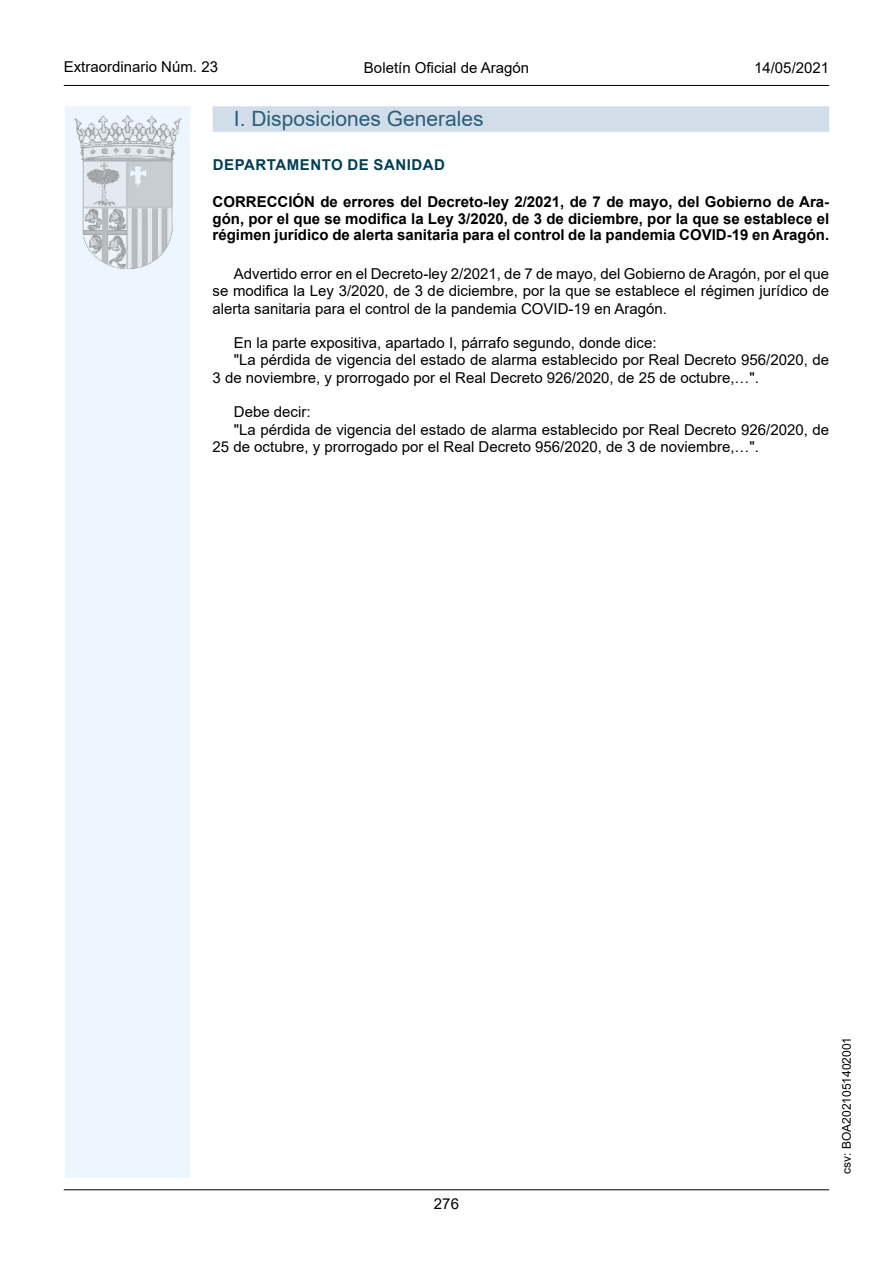
<style>
.page{position:relative;width:893px;height:1263px;background:#fff}
.page>*{position:absolute;margin:0;border:0;box-sizing:border-box;transform-origin:0 0}
.Titulo_sec{font:21px "Arial";color:#2a5e7a}
.inicio_de_parrafo{font:15px/17.2px "Arial";color:#000}
.Titulo_text{font:700 15px/16.5px "Arial";color:#000;text-align:justify}
.estilo_head-c{font:15px "Arial";color:#000}
.emisor_text{font:700 15px "Arial";letter-spacing:.035em;color:#003f58}
.estilo_head-i{font:15px "Arial";color:#000}
.estilo_head-d{font:15px "Arial";color:#000}
.estilo_head-i-2{font:12px "Arial";color:#000}
</style>
<div class="page">
<hr style="left:64px;top:1189px;width:765px;height:1px;background:#000">
<hr style="left:64px;top:85px;width:765px;height:1px;background:#000">
<div style="left:65px;top:106px;width:125px;height:1072px;background:#edf6fe"></div>
<img style="left:75px;top:115px;width:106px;height:153px">
<div style="left:213px;top:106px;width:616px;height:26px;background:#d1dde8"></div>
<p class="estilo_head-i" style="left:64px;top:57px;width:156px">Extraordinario Núm. 23</p>
<p class="estilo_head-c" style="left:364px;top:57px;width:167px">Boletín Oficial de Aragón</p>
<p class="estilo_head-d" style="left:754px;top:57px;width:77px">14/05/2021</p>
<p class="Titulo_sec" style="left:234px;top:104px;width:251px">I. Disposiciones Generales</p>
<p class="emisor_text" style="left:213px;top:154px;width:234px">DEPARTAMENTO DE SANIDAD</p>
<p class="Titulo_text" style="left:213px;top:194px;width:618px">CORRECCIÓN de errores del Decreto-ley 2/2021, de 7 de mayo, del Gobierno de Ara&shy;gón, por el que se modifica la Ley 3/2020, de 3 de diciembre, por la que se establece el régimen jurídico de alerta sanitaria para el control de la pandemia COVID-19 en Aragón.</p>
<p class="inicio_de_parrafo" style="left:213px;top:265px;width:618px;text-align:justify;text-indent:21px">Advertido error en el Decreto-ley 2/2021, de 7 de mayo, del Gobierno de Aragón, por el que se modifica la Ley 3/2020, de 3 de diciembre, por la que se establece el régimen jurídico de alerta sanitaria para el control de la pandemia COVID-19 en Aragón.</p>
<p class="inicio_de_parrafo" style="left:234px;top:334px;width:424px">En la parte expositiva, apartado I, párrafo segundo, donde dice:</p>
<p class="inicio_de_parrafo" style="left:213px;top:351px;width:618px;text-indent:21px">"La pérdida de vigencia del estado de alarma establecido por Real Decreto 956/2020, de<br>3 de noviembre, y prorrogado por el Real Decreto 926/2020, de 25 de octubre,…".</p>
<p class="inicio_de_parrafo" style="left:234px;top:403px;width:78px">Debe decir:</p>
<p class="inicio_de_parrafo" style="left:213px;top:421px;width:618px;text-indent:21px">"La pérdida de vigencia del estado de alarma establecido por Real Decreto 926/2020, de<br>25 de octubre, y prorrogado por el Real Decreto 956/2020, de 3 de noviembre,…".</p>
<p class="inicio_de_parrafo" style="left:434px;top:1195px;width:27px">276</p>
<p class="estilo_head-i-2" style="left:838px;top:1174px;width:138px;rotate:-90deg">csv: BOA2021051402001</p>
</div>
